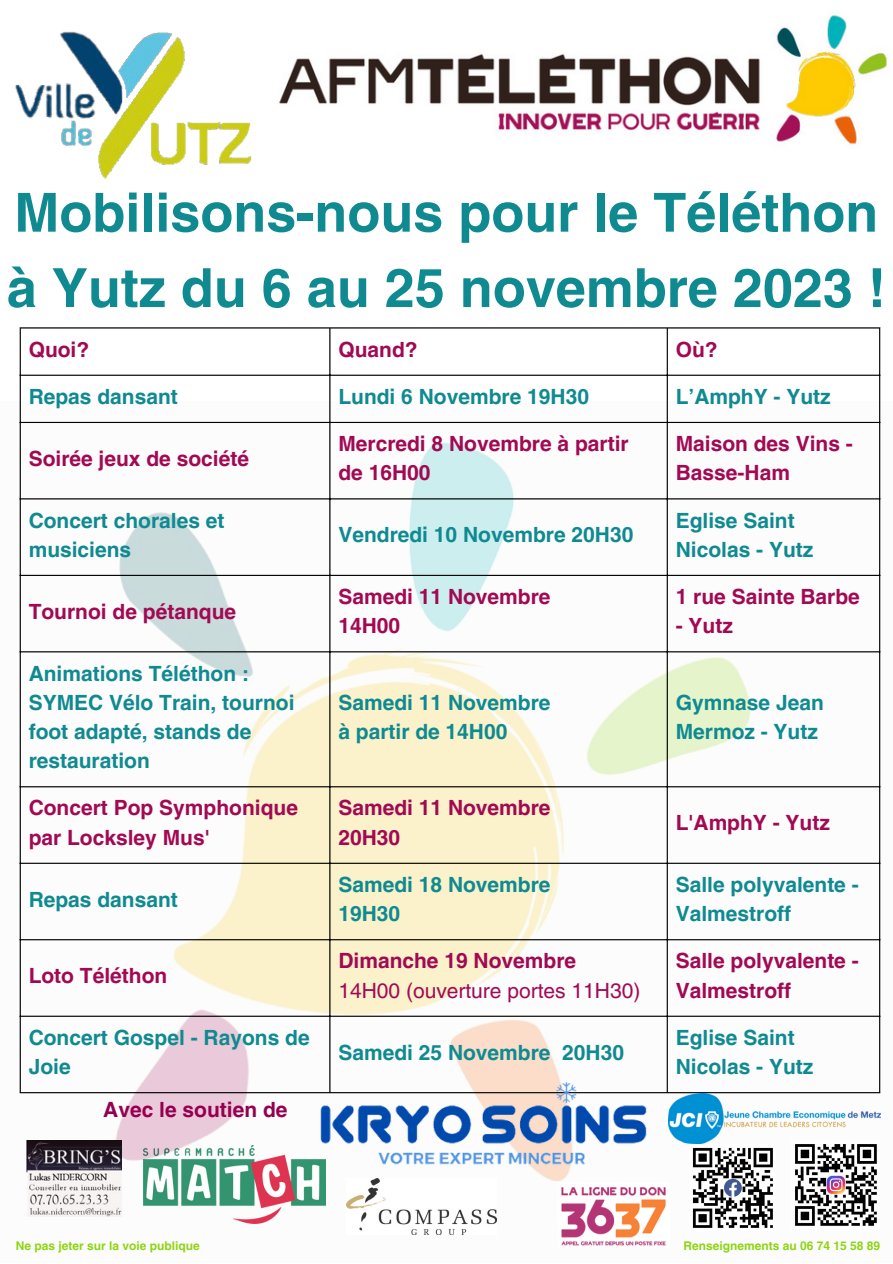
<style>
.page{position:relative;width:893px;height:1264px;background:#fff}
.page>*{position:absolute;margin:0;border:0;box-sizing:border-box;transform-origin:0 0}
.t1{font:700 54px/75.3px "Helvetica LT Pro";color:#0f8a91}
.t2{font:700 21px/29.2px "Helvetica LT Pro";color:#0f8a91}
.t3{font:700 21px/29.2px "Helvetica LT Pro";color:#a20953}
.t4{font:21px "Helvetica LT Pro";color:#a20953}
.t5{font:700 21px "Helvetica LT Pro";color:#960051}
.t6{font:700 12px "Helvetica LT Pro";color:#8dd512}
</style>
<div class="page">
<img style="left:19px;top:400px;width:860px;height:846px">
<img style="left:19px;top:15px;width:870px;height:385px">
<hr style="left:20px;top:328px;width:1px;height:764px;background:#000">
<hr style="left:329px;top:328px;width:1px;height:764px;background:#000">
<hr style="left:666px;top:328px;width:1px;height:764px;background:#000">
<hr style="left:879px;top:328px;width:1px;height:764px;background:#000">
<hr style="left:20px;top:327px;width:860px;height:1px;background:#000">
<hr style="left:20px;top:374px;width:860px;height:2px;background:#000">
<hr style="left:20px;top:422px;width:860px;height:1px;background:#000">
<hr style="left:20px;top:498px;width:860px;height:1px;background:#000">
<hr style="left:20px;top:575px;width:860px;height:1px;background:#000">
<hr style="left:20px;top:651px;width:860px;height:1px;background:#000">
<hr style="left:20px;top:786px;width:860px;height:1px;background:#000">
<hr style="left:20px;top:862px;width:860px;height:1px;background:#000">
<hr style="left:20px;top:939px;width:860px;height:1px;background:#000">
<hr style="left:20px;top:1015px;width:860px;height:1px;background:#000">
<hr style="left:20px;top:1092px;width:860px;height:1px;background:#000">
<img style="left:15px;top:15px;width:260px;height:224px">
<img style="left:791px;top:1143px;width:88px;height:85px">
<img style="left:689px;top:1144px;width:86px;height:86px">
<img style="left:309px;top:948px;width:345px;height:298px">
<img style="left:669px;top:1093px;width:211px;height:50px">
<img style="left:26px;top:1140px;width:96px;height:76px">
<p class="t1" style="left:7px;top:180px;width:880px">Mobilisons-nous pour le Téléthon à Yutz du 6 au 25 novembre 2023 !</p>
<p class="t3" style="left:29px;top:336px;width:62px">Quoi?</p>
<p class="t3" style="left:338px;top:336px;width:81px">Quand?</p>
<p class="t3" style="left:675px;top:336px;width:43px">Où?</p>
<p class="t2" style="left:29px;top:384px;width:151px">Repas dansant</p>
<p class="t2" style="left:338px;top:384px;width:252px">Lundi 6 Novembre 19H30</p>
<p class="t2" style="left:675px;top:384px;width:156px">L’AmphY - Yutz</p>
<p class="t3" style="left:29px;top:446px;width:222px">Soirée jeux de société</p>
<p class="t2" style="left:29px;top:507px;width:197px">Concert chorales et musiciens</p>
<p class="t3" style="left:29px;top:598px;width:209px">Tournoi de pétanque</p>
<p class="t2" style="left:29px;top:660px;width:267px">Animations Téléthon :<br>SYMEC Vélo Train, tournoi foot adapté, stands de restauration</p>
<p class="t3" style="left:338px;top:431px;width:292px">Mercredi 8 Novembre à partir de 16H00</p>
<p class="t3" style="left:675px;top:431px;width:179px">Maison des Vins -<br>Basse-Ham</p>
<p class="t2" style="left:338px;top:522px;width:296px">Vendredi 10 Novembre 20H30</p>
<p class="t3" style="left:338px;top:584px;width:214px">Samedi 11 Novembre</p>
<p class="t3" style="left:338px;top:613px;width:63px">14H00</p>
<p class="t2" style="left:338px;top:689px;width:214px">Samedi 11 Novembre</p>
<p class="t2" style="left:338px;top:719px;width:171px">à partir de 14H00</p>
<p class="t2" style="left:675px;top:507px;width:139px">Eglise Saint<br>Nicolas - Yutz</p>
<p class="t3" style="left:675px;top:584px;width:186px">1 rue Sainte Barbe</p>
<p class="t3" style="left:675px;top:613px;width:59px">- Yutz</p>
<p class="t2" style="left:675px;top:689px;width:150px">Gymnase Jean<br>Mermoz - Yutz</p>
<p class="t3" style="left:29px;top:795px;width:271px">Concert Pop Symphonique par Locksley Mus'</p>
<p class="t3" style="left:338px;top:795px;width:214px">Samedi 11 Novembre</p>
<p class="t3" style="left:338px;top:824px;width:63px">20H30</p>
<p class="t2" style="left:29px;top:886px;width:151px">Repas dansant</p>
<p class="t3" style="left:29px;top:963px;width:140px">Loto Téléthon</p>
<p class="t2" style="left:29px;top:1024px;width:282px">Concert Gospel - Rayons de<br>Joie</p>
<p class="t5" style="left:103px;top:1101px;width:186px">Avec le soutien de</p>
<p class="t2" style="left:338px;top:872px;width:214px">Samedi 18 Novembre</p>
<p class="t2" style="left:338px;top:901px;width:63px">19H30</p>
<p class="t3" style="left:338px;top:948px;width:239px">Dimanche 19 Novembre</p>
<p class="t4" style="left:338px;top:982px;width:303px">14H00 (ouverture portes 11H30)</p>
<p class="t2" style="left:338px;top:1039px;width:287px">Samedi 25 Novembre 20H30</p>
<p class="t3" style="left:675px;top:810px;width:156px">L'AmphY - Yutz</p>
<p class="t2" style="left:675px;top:872px;width:184px">Salle polyvalente -<br>Valmestroff</p>
<p class="t3" style="left:675px;top:948px;width:184px">Salle polyvalente -<br>Valmestroff</p>
<p class="t2" style="left:675px;top:1024px;width:139px">Eglise Saint<br>Nicolas - Yutz</p>
<p class="t6" style="left:16px;top:1240px;width:185px">Ne pas jeter sur la voie publique</p>
<p class="t6" style="left:683px;top:1240px;width:198px">Renseignements au 06 74 15 58 89</p>
</div>
